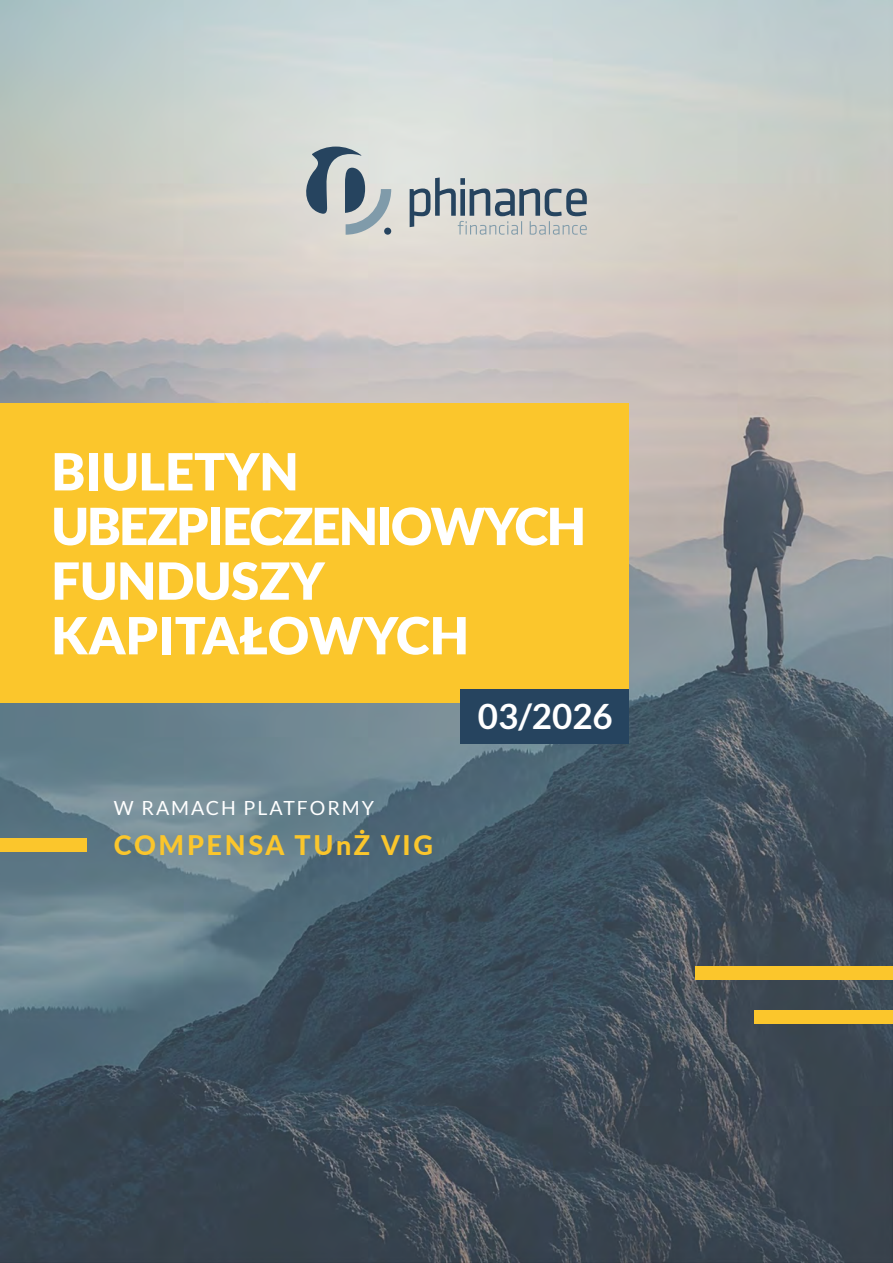
<style>
.page{position:relative;width:893px;height:1263px;background:#fff}
.page>*{position:absolute;margin:0;border:0;box-sizing:border-box;transform-origin:0 0}
.t1{font:900 51.15px/54.6px "Lato";color:#fff}
.t2{font:700 34.95px "Lato";color:#fff}
.t3{font:800 27px "Lato";letter-spacing:.1em;color:#fbc62c}
.t4{font:19.5px "Lato";letter-spacing:.1em;color:#fff}
</style>
<div class="page">
<img style="left:0;top:0;width:893px;height:1263px">
<svg style="left:302px;top:147px;width:89px;height:88px;background:#a6b0b5"></svg>
<div style="left:384px;top:228px;width:7px;height:7px;background:#26445f;border-radius:50%"></div>
<svg style="left:410px;top:177px;width:177px;height:58px;background:#b2b8ba"></svg>
<div style="left:0;top:403px;width:629px;height:299px;background:#fbc62c"></div>
<div style="left:460px;top:689px;width:169px;height:54px;background:#26445f"></div>
<div style="left:695px;top:966px;width:198px;height:13px;background:#fbc62c"></div>
<div style="left:754px;top:1010px;width:139px;height:13px;background:#fbc62c"></div>
<div style="left:0;top:838px;width:86px;height:14px;background:#fbc62c"></div>
<p class="t1" style="left:52px;top:443px;width:536px">BIULETYN<br>UBEZPIECZENIOWYCH<br>FUNDUSZY<br>KAPITAŁOWYCH</p>
<p class="t4" style="left:114px;top:797px;width:262px">W RAMACH PLATFORMY</p>
<p class="t3" style="left:114px;top:825px;width:321px">COMPENSA TUnŻ VIG</p>
<p class="t2" style="left:478px;top:696px;width:136px">03/2026</p>
</div>
